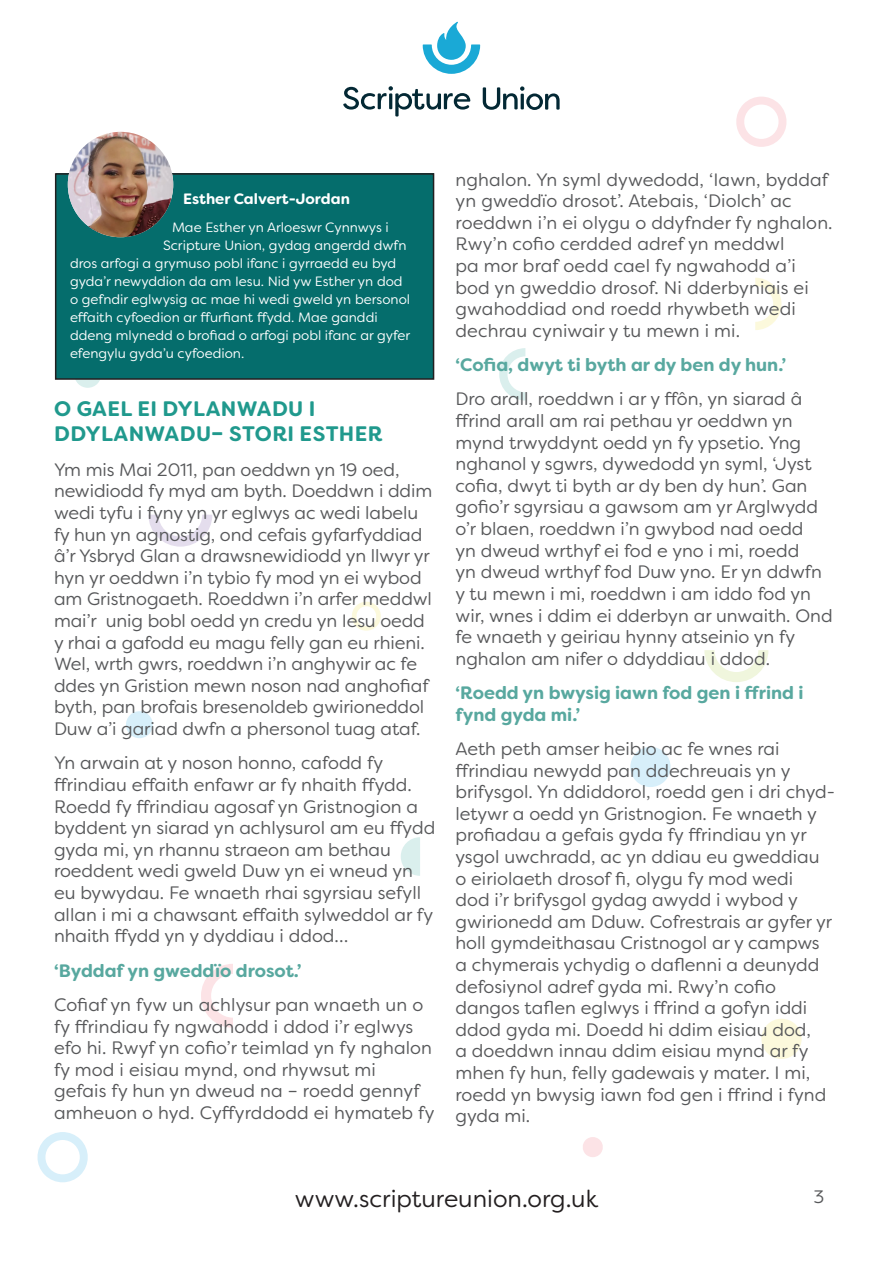
<style>
.page{position:relative;width:893px;height:1263px;background:#fff}
.page>*{position:absolute;margin:0;border:0;box-sizing:border-box;transform-origin:0 0}
.t1{font:24px "Filson Soft";color:#231f20}
.Session_title{font:700 21px/25.2px "Filson Soft";letter-spacing:.02em;color:#20998d}
.Activity_Text{font:18px/21.6px "Filson Soft";color:#57585a}
.Subhead{font:700 18px/21.6px "Filson Soft";color:#58a89f}
.Author_name{font:700 15px "Filson Soft";color:#fff}
.Author_details{font:13.5px "Filson Soft";color:#fff}
</style>
<div class="page">
<svg style="left:704px;top:650px;width:64px;height:32px"></svg>
<svg style="left:126px;top:711px;width:27px;height:27px"></svg>
<svg style="left:630px;top:747px;width:41px;height:40px"></svg>
<svg style="left:755px;top:278px;width:26px;height:52px"></svg>
<svg style="left:761px;top:1019px;width:41px;height:40px"></svg>
<svg style="left:148px;top:515px;width:64px;height:32px"></svg>
<svg style="left:201px;top:964px;width:32px;height:64px"></svg>
<svg style="left:499px;top:348px;width:26px;height:52px"></svg>
<svg style="left:352px;top:602px;width:29px;height:29px"></svg>
<svg style="left:401px;top:837px;width:19px;height:39px"></svg>
<svg style="left:76px;top:380px;width:24px;height:8px"></svg>
<svg style="left:736px;top:97px;width:51px;height:50px"></svg>
<svg style="left:37px;top:1132px;width:51px;height:50px"></svg>
<svg style="left:583px;top:1137px;width:20px;height:20px"></svg>
<svg style="left:343px;top:86px;width:127px;height:30px"></svg>
<svg style="left:483px;top:86px;width:77px;height:24px"></svg>
<svg style="left:423px;top:22px;width:57px;height:52px"></svg>
<div style="left:56px;top:174px;width:378px;height:205px;background:#056d6c"></div>
<div style="left:55px;top:173px;width:379px;height:207px;border:2px solid #231f20"></div>
<img style="left:68px;top:132px;width:105px;height:105px;border-radius:53px">
<p class="Author_name" style="left:183px;top:189px;width:168px">Esther Calvert-Jordan</p>
<p class="Author_details" style="left:172px;top:219px;width:218px">Mae Esther yn Arloeswr Cynnwys i</p>
<p class="Author_details" style="left:163px;top:237px;width:245px">Scripture Union, gydag angerdd dwfn</p>
<p class="Author_details" style="left:70px;top:255px;width:328px">dros arfogi a grymuso pobl ifanc i gyrraedd eu byd</p>
<p class="Author_details" style="left:70px;top:273px;width:334px">gyda’r newyddion da am Iesu. Nid yw Esther yn dod</p>
<p class="Author_details" style="left:70px;top:291px;width:342px">o gefndir eglwysig ac mae hi wedi gweld yn bersonol</p>
<p class="Author_details" style="left:70px;top:309px;width:309px">effaith cyfoedion ar ffurfiant ffydd. Mae ganddi</p>
<p class="Author_details" style="left:70px;top:327px;width:342px">ddeng mlynedd o brofiad o arfogi pobl ifanc ar gyfer</p>
<p class="Author_details" style="left:70px;top:345px;width:176px">efengylu gyda’u cyfoedion.</p>
<p class="Session_title" style="left:54px;top:396px;width:330px">O GAEL EI DYLANWADU I<br>DDYLANWADU– STORI ESTHER</p>
<p class="Activity_Text" style="left:54px;top:459px;width:380px">Ym mis Mai 2011, pan oeddwn yn 19 oed, newidiodd fy myd am byth. Doeddwn i ddim wedi tyfu i fyny yn yr eglwys ac wedi labelu fy hun yn agnostig, ond cefais gyfarfyddiad â’r Ysbryd Glan a drawsnewidiodd yn llwyr yr hyn yr oeddwn i’n tybio fy mod yn ei wybod am Gristnogaeth. Roeddwn i’n arfer meddwl mai’r unig bobl oedd yn credu yn Iesu oedd y rhai a gafodd eu magu felly gan eu rhieni.<br>Wel, wrth gwrs, roeddwn i’n anghywir ac fe ddes yn Gristion mewn noson nad anghofiaf byth, pan brofais bresenoldeb gwirioneddol Duw a’i gariad dwfn a phersonol tuag ataf.</p>
<p class="Activity_Text" style="left:54px;top:752px;width:383px">Yn arwain at y noson honno, cafodd fy ffrindiau effaith enfawr ar fy nhaith ffydd.<br>Roedd fy ffrindiau agosaf yn Gristnogion a byddent yn siarad yn achlysurol am eu ffydd gyda mi, yn rhannu straeon am bethau roeddent wedi gweld Duw yn ei wneud yn eu bywydau. Fe wnaeth rhai sgyrsiau sefyll allan i mi a chawsant effaith sylweddol ar fy nhaith ffydd yn y dyddiau i ddod…</p>
<p class="Subhead" style="left:54px;top:959px;width:249px">‘Byddaf yn gweddïo drosot.’</p>
<p class="Activity_Text" style="left:54px;top:994px;width:382px">Cofiaf yn fyw un achlysur pan wnaeth un o fy ffrindiau fy ngwahodd i ddod i’r eglwys efo hi. Rwyf yn cofio’r teimlad yn fy nghalon fy mod i eisiau mynd, ond rhywsut mi<br>gefais fy hun yn dweud na – roedd gennyf amheuon o hyd. Cyffyrddodd ei hymateb fy</p>
<p class="Activity_Text" style="left:456px;top:168px;width:379px">nghalon. Yn syml dywedodd, ‘Iawn, byddaf yn gweddïo drosot’. Atebais, ‘Diolch’ ac roeddwn i’n ei olygu o ddyfnder fy nghalon.<br>Rwy’n cofio cerdded adref yn meddwl<br>pa mor braf oedd cael fy ngwahodd a’i bod yn gweddio drosof. Ni dderbyniais ei gwahoddiad ond roedd rhywbeth wedi dechrau cyniwair y tu mewn i mi.</p>
<p class="Subhead" style="left:456px;top:354px;width:332px">‘Cofia, dwyt ti byth ar dy ben dy hun.’</p>
<p class="Activity_Text" style="left:455px;top:388px;width:379px">Dro arall, roeddwn i ar y ffôn, yn siarad â ffrind arall am rai pethau yr oeddwn yn mynd trwyddynt oedd yn fy ypsetio. Yng nghanol y sgwrs, dywedodd yn syml, ‘Jyst cofia, dwyt ti byth ar dy ben dy hun’. Gan gofio’r sgyrsiau a gawsom am yr Arglwydd o’r blaen, roeddwn i’n gwybod nad oedd<br>yn dweud wrthyf ei fod e yno i mi, roedd<br>yn dweud wrthyf fod Duw yno. Er yn ddwfn y tu mewn i mi, roeddwn i am iddo fod yn wir, wnes i ddim ei dderbyn ar unwaith. Ond fe wnaeth y geiriau hynny atseinio yn fy nghalon am nifer o ddyddiau i ddod.</p>
<p class="Subhead" style="left:455px;top:682px;width:350px">‘Roedd yn bwysig iawn fod gen i ffrind i fynd gyda mi.’</p>
<p class="Activity_Text" style="left:455px;top:738px;width:381px">Aeth peth amser heibio ac fe wnes rai ffrindiau newydd pan ddechreuais yn y brifysgol. Yn ddiddorol, roedd gen i dri chyd&shy;letywr a oedd yn Gristnogion. Fe wnaeth y profiadau a gefais gyda fy ffrindiau yn yr ysgol uwchradd, ac yn ddiau eu gweddiau<br>o eiriolaeth drosof fi, olygu fy mod wedi<br>dod i’r brifysgol gydag awydd i wybod y gwirionedd am Dduw. Cofrestrais ar gyfer yr holl gymdeithasau Cristnogol ar y campws a chymerais ychydig o daflenni a deunydd defosiynol adref gyda mi. Rwy’n cofio dangos taflen eglwys i ffrind a gofyn iddi ddod gyda mi. Doedd hi ddim eisiau dod,<br>a doeddwn innau ddim eisiau mynd ar fy mhen fy hun, felly gadewais y mater. I mi, roedd yn bwysig iawn fod gen i ffrind i fynd gyda mi.</p>
<h1 class="t1" style="left:295px;top:1184px;width:305px">www.scriptureunion.org.uk</h1>
<p class="Activity_Text" style="left:814px;top:1186px;width:12px">3</p>
</div>
